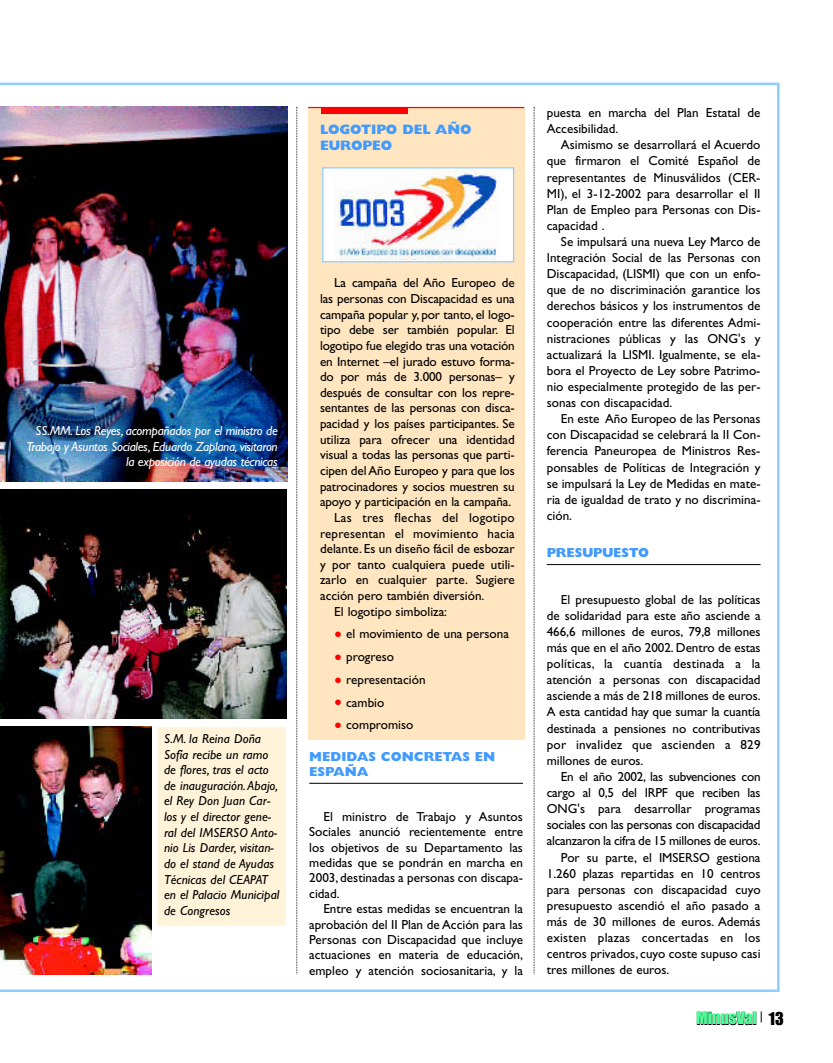
<style>
.page{position:relative;width:833px;height:1063px;background:#fff}
.page>*{position:absolute;margin:0;border:0;box-sizing:border-box;transform-origin:0 0}
.t1{font:16.38px "Impact";letter-spacing:-.01em;color:#000}
.t2{font:800 13.75px/15.6px "Gill Sans";color:#409aff}
.t3{font:13.12px/16.1px "Gill Sans";color:#000;text-align:justify}
.t4{font:italic 13.12px/15.6px "Gill Sans";letter-spacing:.005em;color:#000}
.t5{font:13.12px "Gill Sans";letter-spacing:-.02em;color:#000}
.t6{font:italic 13.12px/15.6px "Gill Sans";letter-spacing:-.02em;color:#fff;text-align:right}
.t7{font:13.12px "Gill Sans";letter-spacing:.02em;color:#000}
.t8{font:800 13.12px/15.4px "Gill Sans";color:#409aff}
.s1{font-size:22.5px;color:#f00}
</style>
<div class="page">
<img style="left:0;top:82px;width:780px;height:941px">
<p class="t6" style="left:26px;top:424px;width:253px">SS.MM. Los Reyes, acompañados por el ministro de<br>Trabajo y Asuntos Sociales, Eduardo Zaplana, visitaron la exposición de ayudas técnicas</p>
<p class="t4" style="left:164px;top:732px;width:117px">S.M. la Reina Doña<br>Sofía recibe un ramo de flores, tras el acto de inauguración.Abajo, el Rey Don Juan Car&shy;los y el director gene&shy;ral del IMSERSO Anto&shy;nio Lis Darder, visitan&shy;do el stand de Ayudas<br>Técnicas del CEAPAT en el Palacio Municipal de Congresos</p>
<p class="t2" style="left:320px;top:123px;width:153px">LOGOTIPO DEL AÑO<br>EUROPEO</p>
<p class="t3" style="left:334px;top:276px;width:182px">La campaña del Año Europeo de</p>
<p class="t3" style="left:320px;top:292px;width:196px">las personas con Discapacidad es una</p>
<p class="t3" style="left:320px;top:307px;width:196px">campaña popular y, por tanto, el logo-</p>
<p class="t3" style="left:320px;top:323px;width:196px">tipo debe ser también popular. El</p>
<p class="t3" style="left:320px;top:339px;width:196px">logotipo fue elegido tras una votación</p>
<p class="t3" style="left:320px;top:354px;width:196px">en Internet –el jurado estuvo forma-</p>
<p class="t3" style="left:320px;top:370px;width:196px">do por más de 3.000 personas– y</p>
<p class="t3" style="left:320px;top:386px;width:196px">después de consultar con los repre-</p>
<p class="t3" style="left:320px;top:401px;width:196px">sentantes de las personas con disca-</p>
<p class="t3" style="left:320px;top:417px;width:196px">pacidad y los países participantes. Se</p>
<p class="t3" style="left:320px;top:432px;width:196px">utiliza para ofrecer una identidad</p>
<p class="t3" style="left:320px;top:448px;width:196px">visual a todas las personas que parti-</p>
<p class="t3" style="left:320px;top:464px;width:196px">cipen del Año Europeo y para que los</p>
<p class="t3" style="left:320px;top:479px;width:196px">patrocinadores y socios muestren su</p>
<p class="t3" style="left:320px;top:495px;width:193px">apoyo y participación en la campaña.</p>
<p class="t7" style="left:334px;top:513px;width:182px">Las tres flechas del logotipo</p>
<p class="t3" style="left:320px;top:526px;width:196px">representan el movimiento hacia</p>
<p class="t3" style="left:320px;top:542px;width:196px">delante. Es un diseño fácil de esbozar</p>
<p class="t3" style="left:320px;top:557px;width:196px">y por tanto cualquiera puede utili-</p>
<p class="t3" style="left:320px;top:573px;width:196px">zarlo en cualquier parte. Sugiere</p>
<p class="t3" style="left:320px;top:589px;width:166px">acción pero también diversión.</p>
<p class="t3" style="left:334px;top:604px;width:114px">El logotipo simboliza:</p>
<p class="t3" style="left:334px;top:627px;width:176px"><span class="s1">•</span> el movimiento de una persona</p>
<p class="t3" style="left:334px;top:650px;width:61px"><span class="s1">•</span> progreso</p>
<p class="t3" style="left:334px;top:672px;width:93px"><span class="s1">•</span> representación</p>
<p class="t3" style="left:334px;top:695px;width:52px"><span class="s1">•</span> cambio</p>
<p class="t3" style="left:334px;top:718px;width:81px"><span class="s1">•</span> compromiso</p>
<p class="t8" style="left:309px;top:750px;width:187px">MEDIDAS CONCRETAS EN<br>ESPAÑA</p>
<p class="t3" style="left:309px;top:810px;width:215px;line-height:15.4px;text-indent:14px">El ministro de Trabajo y Asuntos Sociales anunció recientemente entre los objetivos de su Departamento las medidas que se pondrán en marcha en 2003, destinadas a personas con discapa&shy;cidad.</p>
<p class="t3" style="left:309px;top:902px;width:215px;line-height:15.4px;text-indent:14px">Entre estas medidas se encuentran la aprobación del II Plan de Acción para las Personas con Discapacidad que incluye actuaciones en materia de educación, empleo y atención sociosanitaria, y la</p>
<p class="t3" style="left:546px;top:106px;width:215px">puesta en marcha del Plan Estatal de<br>Accesibilidad.</p>
<p class="t3" style="left:546px;top:138px;width:215px;text-indent:14px">Asimismo se desarrollará el Acuerdo que firmaron el Comité Español de representantes de Minusválidos (CER-MI), el 3-12-2002 para desarrollar el II Plan de Empleo para Personas con Dis&shy;capacidad .</p>
<p class="t3" style="left:546px;top:235px;width:215px;text-indent:14px">Se impulsará una nueva Ley Marco de Integración Social de las Personas con Discapacidad, (LISMI) que con un enfo&shy;que de no discriminación garantice los derechos básicos y los instrumentos de cooperación entre las diferentes Admi&shy;nistraciones públicas y las ONG's y actualizará la LISMI. Igualmente, se ela&shy;bora el Proyecto de Ley sobre Patrimo&shy;nio especialmente protegido de las per&shy;sonas con discapacidad.</p>
<p class="t3" style="left:546px;top:412px;width:215px;text-indent:14px">En este Año Europeo de las Personas con Discapacidad se celebrará la II Con&shy;ferencia Paneuropea de Ministros Res&shy;ponsables de Políticas de Integración y se impulsará la Ley de Medidas en mate&shy;ria de igualdad de trato y no discrimina&shy;ción.</p>
<p class="t8" style="left:546px;top:546px;width:104px">PRESUPUESTO</p>
<p class="t3" style="left:546px;top:592px;width:215px;text-indent:14px">El presupuesto global de las políticas de solidaridad para este año asciende a 466,6 millones de euros, 79,8 millones más que en el año 2002. Dentro de estas políticas, la cuantía destinada a la atención a personas con discapacidad asciende a más de 218 millones de euros.<br>A esta cantidad hay que sumar la cuantía destinada a pensiones no contributivas por invalidez que ascienden a 829 millones de euros.</p>
<p class="t5" style="left:561px;top:772px;width:201px">En el año 2002, las subvenciones con</p>
<p class="t5" style="left:546px;top:788px;width:215px">cargo al 0,5 del IRPF que reciben las</p>
<p class="t3" style="left:546px;top:802px;width:215px">ONG's para desarrollar programas</p>
<p class="t5" style="left:546px;top:820px;width:215px">sociales con las personas con discapacidad</p>
<p class="t5" style="left:546px;top:836px;width:215px">alcanzaron la cifra de 15 millones de euros.</p>
<p class="t3" style="left:561px;top:850px;width:201px">Por su parte, el IMSERSO gestiona</p>
<p class="t3" style="left:546px;top:866px;width:215px">1.260 plazas repartidas en 10 centros</p>
<p class="t3" style="left:546px;top:882px;width:215px">para personas con discapacidad cuyo</p>
<p class="t3" style="left:546px;top:898px;width:215px">presupuesto ascendió el año pasado a</p>
<p class="t3" style="left:546px;top:914px;width:215px">más de 30 millones de euros. Además</p>
<p class="t7" style="left:546px;top:933px;width:215px">existen plazas concertadas en los</p>
<p class="t3" style="left:546px;top:947px;width:215px">centros privados, cuyo coste supuso casi</p>
<p class="t3" style="left:546px;top:963px;width:124px">tres millones de euros.</p>
<p class="t1" style="left:696px;top:1012px;width:89px">MinusVal 13</p>
</div>
